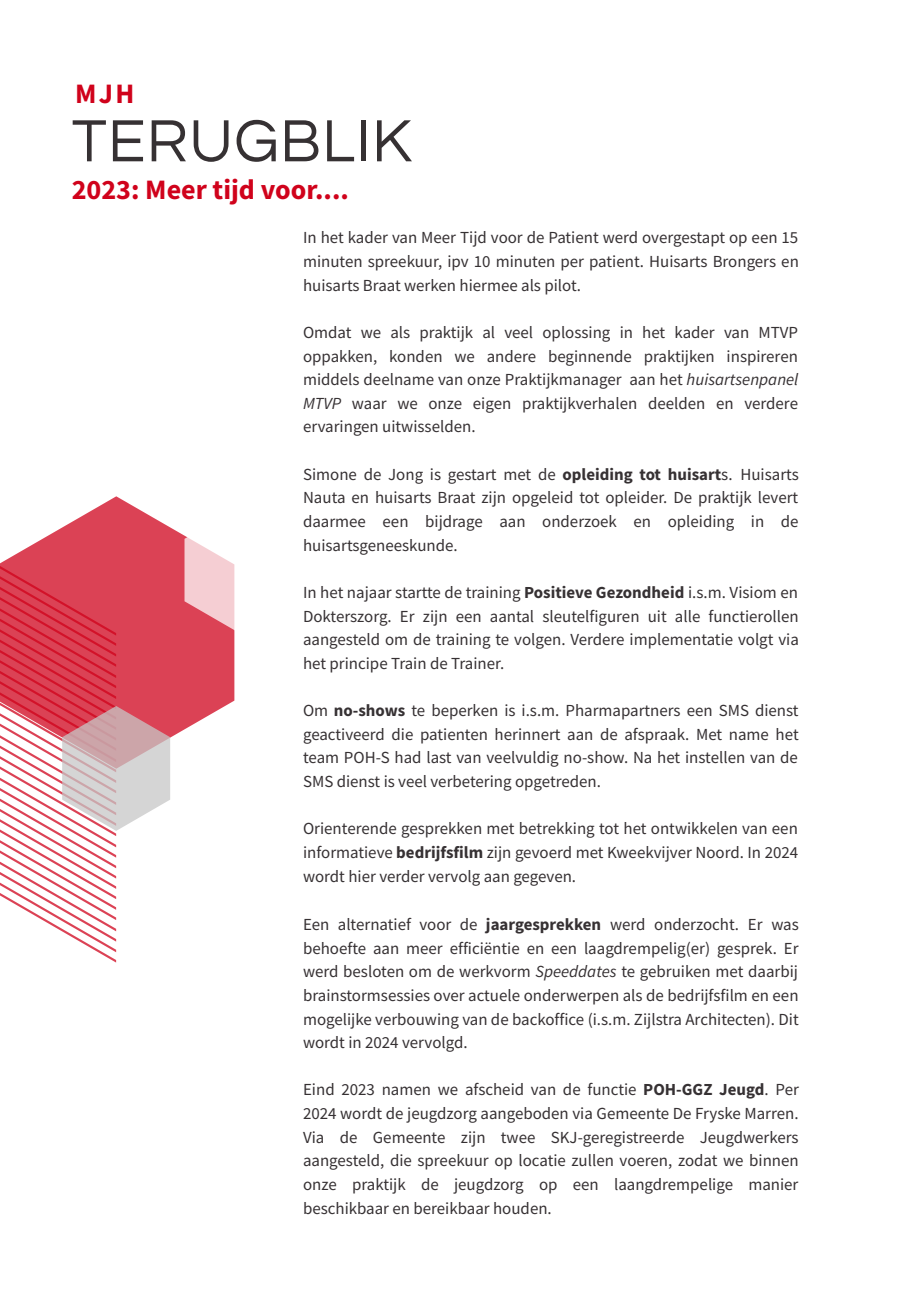
<style>
.page{position:relative;width:900px;height:1292px;background:#fff}
.page>*{position:absolute;margin:0;border:0;box-sizing:border-box;transform-origin:0 0}
.t1{font:61.8px "Questrial";letter-spacing:.02em;color:#363133}
.t2{font:700 28.2px "Source Sans Pro";color:#d0021b}
.t3{font:16.8px/23.7px "Source Sans Pro";color:#363133;text-align:justify}
.s1{font-style:italic}
.s2{font-weight:700}
</style>
<div class="page">
<svg style="left:0;top:768px;width:116px;height:194px"></svg>
<svg style="left:0;top:496px;width:234px;height:272px;fill:#db4255"></svg>
<svg style="left:185px;top:507px;width:50px;height:125px"></svg>
<svg style="left:62px;top:706px;width:108px;height:124px;background:#d7b4b8"></svg>
<h2 class="t2" style="left:75px;top:74px;width:61px">MJH</h2>
<h1 class="t1" style="left:72px;top:98px;width:341px">TERUGBLIK</h1>
<h2 class="t2" style="left:72px;top:170px;width:279px">2023: Meer tijd voor....</h2>
<p class="t3" style="left:303px;top:226px;width:497px">In het kader van Meer Tijd voor de Patient werd overgestapt op een 15 minuten spreekuur, ipv 10 minuten per patient. Huisarts Brongers en huisarts Braat werken hiermee als pilot.</p>
<p class="t3" style="left:303px;top:320px;width:497px">Omdat we als praktijk al veel oplossing in het kader van MTVP oppakken, konden we andere beginnende praktijken inspireren middels deelname van onze Praktijkmanager aan het <span class="s1">huisartsenpanel MTVP</span> waar we onze eigen praktijkverhalen deelden en verdere ervaringen uitwisselden.</p>
<p class="t3" style="left:303px;top:462px;width:497px">Simone de Jong is gestart met de <span class="s2">opleiding tot huisart</span>s. Huisarts Nauta en huisarts Braat zijn opgeleid tot opleider. De praktijk levert daarmee een bijdrage aan onderzoek en opleiding in de huisartsgeneeskunde.</p>
<p class="t3" style="left:303px;top:580px;width:497px">In het najaar startte de training <span class="s2">Positieve Gezondheid</span> i.s.m. Visiom en Dokterszorg. Er zijn een aantal sleutelfiguren uit alle functierollen aangesteld om de training te volgen. Verdere implementatie volgt via het principe Train de Trainer.</p>
<p class="t3" style="left:303px;top:698px;width:497px">Om <span class="s2">no-shows</span> te beperken is i.s.m. Pharmapartners een SMS dienst geactiveerd die patienten herinnert aan de afspraak. Met name het team POH-S had last van veelvuldig no-show. Na het instellen van de SMS dienst is veel verbetering opgetreden.</p>
<p class="t3" style="left:303px;top:816px;width:497px">Orienterende gesprekken met betrekking tot het ontwikkelen van een informatieve <span class="s2">bedrijfsfilm</span> zijn gevoerd met Kweekvijver Noord. In 2024 wordt hier verder vervolg aan gegeven.</p>
<p class="t3" style="left:303px;top:912px;width:497px">Een alternatief voor de <span class="s2">jaargesprekken</span> werd onderzocht. Er was behoefte aan meer efficiëntie en een laagdrempelig(er) gesprek. Er werd besloten om de werkvorm <span class="s1">Speeddates</span> te gebruiken met daarbij brainstormsessies over actuele onderwerpen als de bedrijfsfilm en een mogelijke verbouwing van de backoffice (i.s.m. Zijlstra Architecten). Dit wordt in 2024 vervolgd.</p>
<p class="t3" style="left:303px;top:1077px;width:497px">Eind 2023 namen we afscheid van de functie <span class="s2">POH-GGZ Jeugd</span>. Per 2024 wordt de jeugdzorg aangeboden via Gemeente De Fryske Marren.<br>Via de Gemeente zijn twee SKJ-geregistreerde Jeugdwerkers aangesteld, die spreekuur op locatie zullen voeren, zodat we binnen onze praktijk de jeugdzorg op een laangdrempelige manier beschikbaar en bereikbaar houden.</p>
</div>
